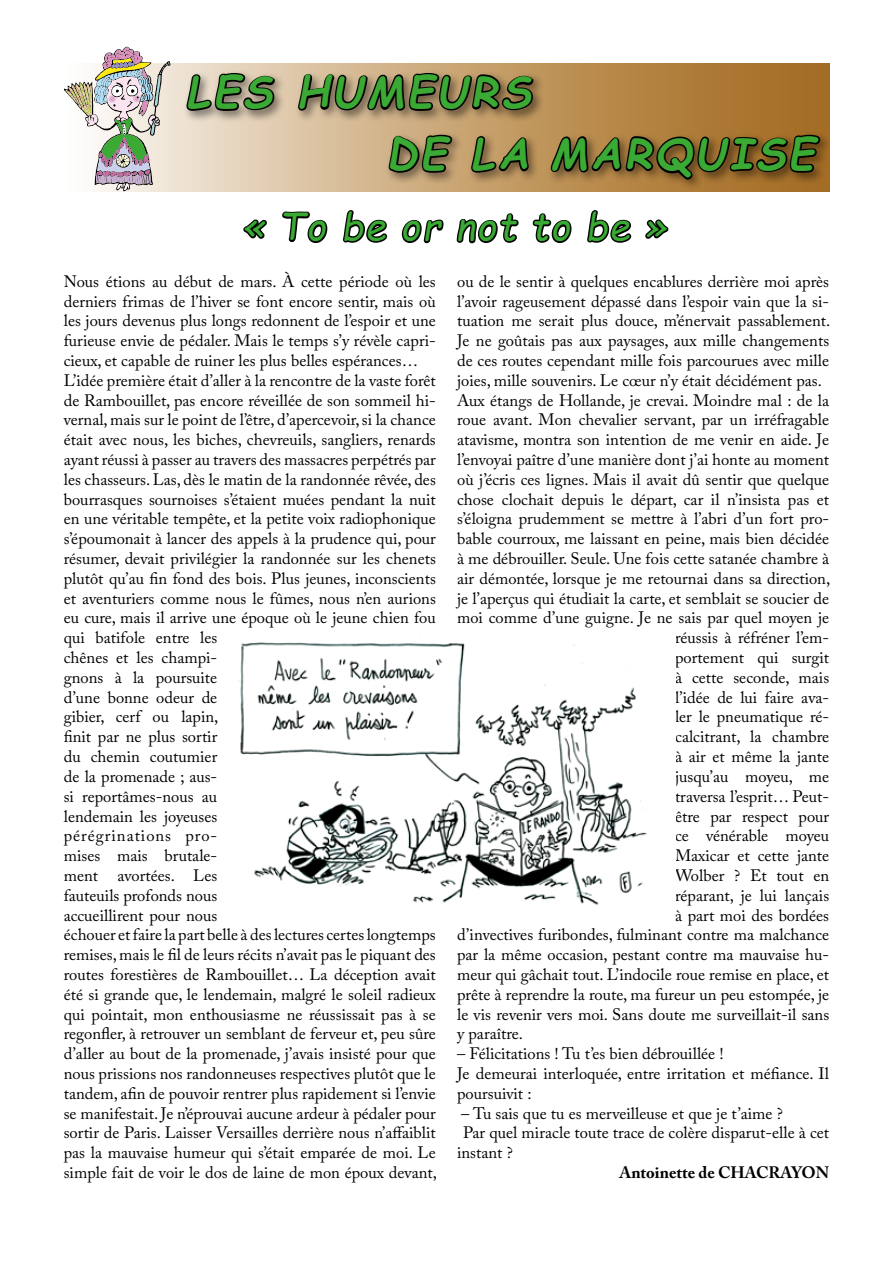
<style>
.page{position:relative;width:893px;height:1263px;background:#fff}
.page>*{position:absolute;margin:0;border:0;box-sizing:border-box;transform-origin:0 0}
.t1{font:italic 700 42px "Comic Sans MS";letter-spacing:.08em;color:#3aaa35}
.t2{font:italic 37.5px "Comic Sans MS";letter-spacing:.05em;color:#3aaa35}
.t3{font:16.5px/19.8px "Adobe Caslon Pro";color:#000}
.t4{font:700 16.5px "Adobe Caslon Pro";color:#000}
</style>
<div class="page">
<svg style="left:171px;top:64px;width:658px;height:127px;background:#e0ccb4"></svg>
<img style="left:64px;top:47px;width:107px;height:144px">
<div style="left:385px;top:131px;width:447px;height:60px;background:#000;opacity:.47"></div>
<svg style="left:185px;top:63px;width:638px;height:181px"></svg>
<img style="left:238px;top:642px;width:409px;height:263px">
<h1 class="t1" style="left:187px;top:61px;width:345px">LES HUMEURS</h1>
<h1 class="t1" style="left:387px;top:123px;width:429px">DE LA MARQUISE</h1>
<h2 class="t2" style="left:243px;top:199px;width:426px">« To be or not to be »</h2>
<p class="t3" style="left:64px;top:271px;width:375px">Nous étions au début de mars. À cette période où les derniers frimas de l’hiver se font encore sentir, mais où les jours devenus plus longs redonnent de l’espoir et une furieuse envie de pédaler. Mais le temps s’y révèle capri&shy;cieux, et capable de ruiner les plus belles espérances… L’idée première était d’aller à la rencontre de la vaste forêt de Rambouillet, pas encore réveillée de son sommeil hi&shy;vernal, mais sur le point de l’être, d’apercevoir, si la chance était avec nous, les biches, chevreuils, sangliers, renards ayant réussi à passer au travers des massacres perpétrés par les chasseurs. Las, dès le matin de la randonnée rêvée, des bourrasques sournoises s’étaient muées pendant la nuit en une véritable tempête, et la petite voix radiophonique s’époumonait à lancer des appels à la prudence qui, pour résumer, devait privilégier la randonnée sur les chenets plutôt qu’au fin fond des bois. Plus jeunes, inconscients et aventuriers comme nous le fûmes, nous n’en aurions eu cure, mais il arrive une époque où le jeune chien fou qui batifole entre les<br>chênes et les champi-<br>gnons à la poursuite<br>d’une bonne odeur de<br>gibier, cerf ou lapin,<br>finit par ne plus sortir<br>du chemin coutumier<br>de la promenade ; aus-<br>si reportâmes-nous au<br>lendemain les joyeuses<br>pérégrinations pro-<br>mises mais brutale-<br>ment avortées. Les<br>fauteuils profonds nous<br>accueillirent pour nous<br>échouer et faire la part belle à des lectures certes longtemps remises, mais le fil de leurs récits n’avait pas le piquant des routes forestières de Rambouillet… La déception avait été si grande que, le lendemain, malgré le soleil radieux qui pointait, mon enthousiasme ne réussissait pas à se regonfler, à retrouver un semblant de ferveur et, peu sûre d’aller au bout de la promenade, j’avais insisté pour que nous prissions nos randonneuses respectives plutôt que le tandem, afin de pouvoir rentrer plus rapidement si l’envie se manifestait. Je n’éprouvai aucune ardeur à pédaler pour sortir de Paris. Laisser Versailles derrière nous n’affaiblit pas la mauvaise humeur qui s’était emparée de moi. Le simple fait de voir le dos de laine de mon époux devant,</p>
<p class="t3" style="left:457px;top:271px;width:373px">ou de le sentir à quelques encablures derrière moi après</p>
<p class="t3" style="left:457px;top:291px;width:374px">l’avoir rageusement dépassé dans l’espoir vain que la si-</p>
<p class="t3" style="left:457px;top:311px;width:375px">tuation me serait plus douce, m’énervait passablement.</p>
<p class="t3" style="left:457px;top:331px;width:374px">Je ne goûtais pas aux paysages, aux mille changements</p>
<p class="t3" style="left:457px;top:350px;width:374px">de ces routes cependant mille fois parcourues avec mille</p>
<p class="t3" style="left:457px;top:370px;width:366px">joies, mille souvenirs. Le cœur n’y était décidément pas.</p>
<p class="t3" style="left:457px;top:390px;width:374px">Aux étangs de Hollande, je crevai. Moindre mal : de la</p>
<p class="t3" style="left:457px;top:410px;width:374px">roue avant. Mon chevalier servant, par un irréfragable</p>
<p class="t3" style="left:457px;top:430px;width:374px">atavisme, montra son intention de me venir en aide. Je</p>
<p class="t3" style="left:457px;top:449px;width:374px">l’envoyai paître d’une manière dont j’ai honte au moment</p>
<p class="t3" style="left:457px;top:469px;width:374px">où j’écris ces lignes. Mais il avait dû sentir que quelque</p>
<p class="t3" style="left:457px;top:489px;width:374px">chose clochait depuis le départ, car il n’insista pas et</p>
<p class="t3" style="left:457px;top:509px;width:374px">s’éloigna prudemment se mettre à l’abri d’un fort pro-</p>
<p class="t3" style="left:457px;top:529px;width:374px">bable courroux, me laissant en peine, mais bien décidée</p>
<p class="t3" style="left:457px;top:548px;width:374px">à me débrouiller. Seule. Une fois cette satanée chambre à</p>
<p class="t3" style="left:457px;top:568px;width:375px">air démontée, lorsque je me retournai dans sa direction,</p>
<p class="t3" style="left:457px;top:588px;width:374px">je l’aperçus qui étudiait la carte, et semblait se soucier de</p>
<p class="t3" style="left:457px;top:608px;width:374px">moi comme d’une guigne. Je ne sais par quel moyen je</p>
<p class="t3" style="left:675px;top:628px;width:156px">réussis à réfréner l’em-</p>
<p class="t3" style="left:675px;top:647px;width:156px">portement qui surgit</p>
<p class="t3" style="left:675px;top:667px;width:156px">à cette seconde, mais</p>
<p class="t3" style="left:675px;top:687px;width:156px">l’idée de lui faire ava-</p>
<p class="t3" style="left:675px;top:707px;width:156px">ler le pneumatique ré-</p>
<p class="t3" style="left:675px;top:727px;width:156px">calcitrant, la chambre</p>
<p class="t3" style="left:675px;top:746px;width:156px">à air et même la jante</p>
<p class="t3" style="left:675px;top:766px;width:156px">jusqu’au moyeu, me</p>
<p class="t3" style="left:675px;top:786px;width:156px">traversa l’esprit… Peut-</p>
<p class="t3" style="left:675px;top:806px;width:156px">être par respect pour</p>
<p class="t3" style="left:675px;top:826px;width:156px">ce vénérable moyeu</p>
<p class="t3" style="left:675px;top:845px;width:156px">Maxicar et cette jante</p>
<p class="t3" style="left:675px;top:865px;width:156px">Wolber ? Et tout en</p>
<p class="t3" style="left:675px;top:885px;width:156px">réparant, je lui lançais</p>
<p class="t3" style="left:675px;top:905px;width:156px">à part moi des bordées</p>
<p class="t3" style="left:457px;top:925px;width:374px">d’invectives furibondes, fulminant contre ma malchance</p>
<p class="t3" style="left:457px;top:944px;width:373px">par la même occasion, pestant contre ma mauvaise hu-</p>
<p class="t3" style="left:457px;top:964px;width:374px">meur qui gâchait tout. L’indocile roue remise en place, et</p>
<p class="t3" style="left:457px;top:984px;width:374px">prête à reprendre la route, ma fureur un peu estompée, je</p>
<p class="t3" style="left:457px;top:1004px;width:374px">le vis revenir vers moi. Sans doute me surveillait-il sans</p>
<p class="t3" style="left:457px;top:1024px;width:67px">y paraître.</p>
<p class="t3" style="left:457px;top:1043px;width:374px">– Félicitations ! Tu t’es bien débrouillée !<br>Je demeurai interloquée, entre irritation et méfiance. Il poursuivit :</p>
<p class="t3" style="left:461px;top:1103px;width:323px">– Tu sais que tu es merveilleuse et que je t’aime ?</p>
<p class="t3" style="left:463px;top:1123px;width:368px">Par quel miracle toute trace de colère disparut-elle à cet</p>
<p class="t3" style="left:457px;top:1142px;width:57px">instant ?</p>
<p class="t4" style="left:619px;top:1162px;width:211px">Antoinette de CHACRAYON</p>
</div>
